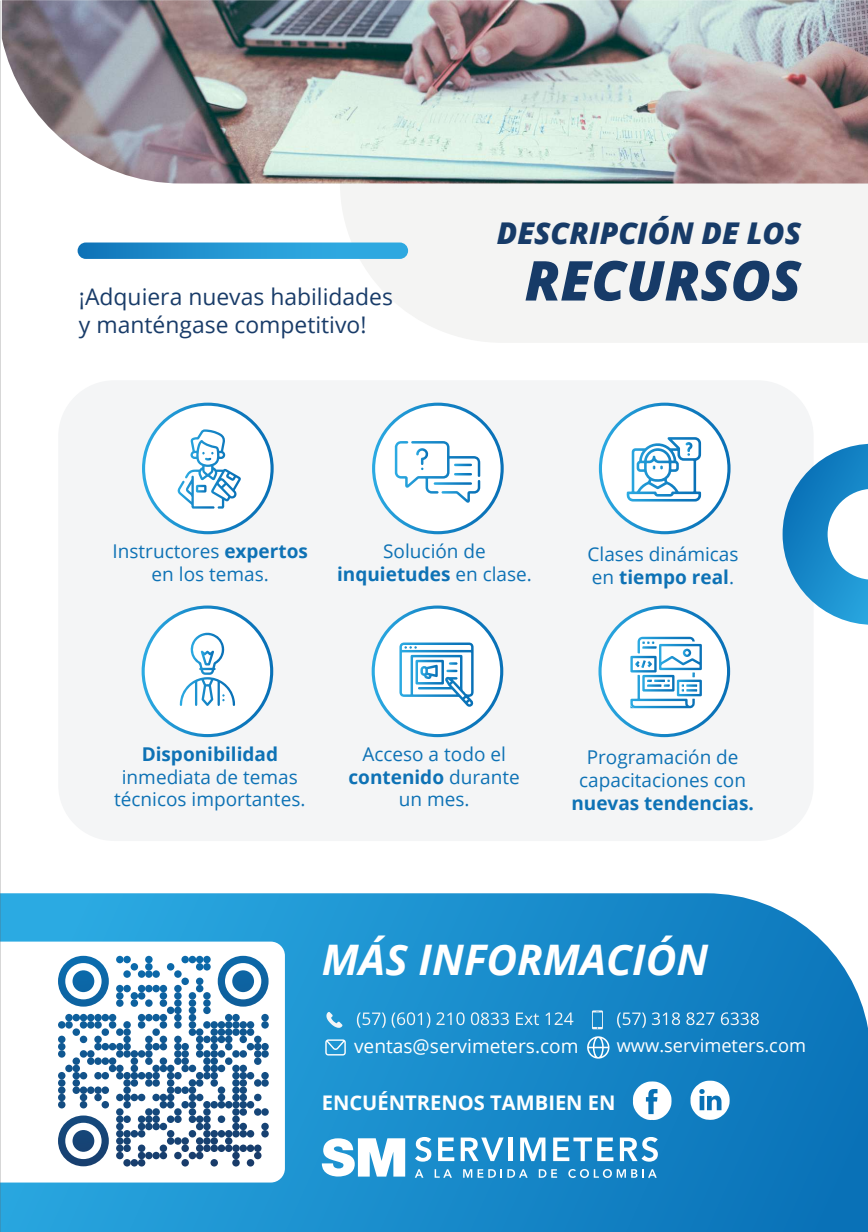
<style>
.page{position:relative;width:868px;height:1232px;background:#fff}
.page>*{position:absolute;margin:0;border:0;box-sizing:border-box;transform-origin:0 0}
.t1{font:italic 800 55px "Open Sans";color:#173b68}
.t2{font:italic 700 42.1px "Open Sans";color:#fff}
.t3{font:italic 800 30px "Open Sans";color:#173b68}
.t4{font:22.9px/27.5px "Open Sans";color:#193c69}
.t5{font:700 20.1px "Open Sans";color:#fff}
.t6{font:19.1px "Open Sans";color:#fff}
.t7{font:19px/22.8px "Open Sans";color:#0e72b5;text-align:center}
.t8{font:700 19px "Open Sans";color:#0e72b5}
.t9{font:18.2px "Open Sans";color:#fff}
.s1{font-weight:700}
</style>
<div class="page">
<svg style="left:0;top:893px;width:867px;height:339px;background:#1d8cca"></svg>
<svg style="left:0;top:941px;width:285px;height:241px"></svg>
<svg style="left:633px;top:1081px;width:38px;height:40px"></svg>
<svg style="left:690px;top:1080px;width:39px;height:40px"></svg>
<svg style="left:587px;top:1036px;width:22px;height:22px"></svg>
<svg style="left:325px;top:1039px;width:21px;height:16px"></svg>
<div style="left:58px;top:380px;width:755px;height:461px;background:#f4f5f6;border-radius:56px"></div>
<svg style="left:372px;top:403px;width:131px;height:131px"></svg>
<svg style="left:142px;top:403px;width:132px;height:131px"></svg>
<svg style="left:599px;top:403px;width:131px;height:131px"></svg>
<svg style="left:598px;top:605px;width:132px;height:132px"></svg>
<svg style="left:142px;top:605px;width:131px;height:132px"></svg>
<svg style="left:371px;top:605px;width:132px;height:132px"></svg>
<div style="left:340px;top:183px;width:527px;height:160px;background:#f4f4f3"></div>
<div style="left:78px;top:242px;width:330px;height:17px;background:linear-gradient(to right,#147abd,#34b3e8);border-radius:8px"></div>
<svg style="left:782px;top:422px;width:85px;height:203px"></svg>
<img style="left:2px;top:1px;width:865px;height:182px">
<svg style="left:43px;top:941px;width:240px;height:240px"></svg>
<svg style="left:415px;top:1169px;width:8px;height:8px"></svg>
<svg style="left:434px;top:1169px;width:18px;height:8px"></svg>
<svg style="left:463px;top:1169px;width:64px;height:8px"></svg>
<svg style="left:539px;top:1169px;width:18px;height:8px"></svg>
<svg style="left:568px;top:1169px;width:88px;height:9px"></svg>
<svg style="left:415px;top:1137px;width:16px;height:24px"></svg>
<svg style="left:438px;top:1137px;width:16px;height:24px"></svg>
<svg style="left:460px;top:1137px;width:43px;height:24px"></svg>
<hr style="left:508px;top:1137px;width:4px;height:24px;background:#fff">
<svg style="left:520px;top:1137px;width:25px;height:24px"></svg>
<svg style="left:553px;top:1137px;width:60px;height:24px"></svg>
<svg style="left:620px;top:1137px;width:38px;height:24px"></svg>
<svg style="left:322px;top:1138px;width:83px;height:38px"></svg>
<hr style="left:867px;top:0;width:1px;height:1232px;background:#606060">
<hr style="left:0;top:0;width:868px;height:1px;background:#606060">
<svg style="left:326px;top:1012px;width:16px;height:16px"></svg>
<svg style="left:592px;top:1010px;width:11px;height:19px"></svg>
<svg style="left:617px;top:1012px;width:29px;height:15px"></svg>
<svg style="left:652px;top:1012px;width:28px;height:13px"></svg>
<svg style="left:686px;top:1012px;width:28px;height:13px"></svg>
<svg style="left:721px;top:1012px;width:37px;height:13px"></svg>
<svg style="left:357px;top:1012px;width:73px;height:15px"></svg>
<svg style="left:436px;top:1012px;width:28px;height:13px"></svg>
<svg style="left:471px;top:1012px;width:38px;height:13px"></svg>
<svg style="left:516px;top:1012px;width:23px;height:13px"></svg>
<svg style="left:545px;top:1012px;width:28px;height:13px"></svg>
<p class="t4" style="left:79px;top:283px;width:315px">¡Adquiera nuevas habilidades y manténgase competitivo!</p>
<h3 class="t3" style="left:497px;top:211px;width:306px">DESCRIPCIÓN DE LOS</h3>
<h1 class="t1" style="left:524px;top:239px;width:278px">RECURSOS</h1>
<p class="t7" style="left:113px;top:539px;width:197px">Instructores <span class="s1">expertos </span>en los temas.</p>
<p class="t7" style="left:337px;top:539px;width:196px">Solución de <span class="s1">inquietudes</span> en clase.</p>
<p class="t7" style="left:587px;top:542px;width:152px;text-align:left">Clases dinámicas en <span class="s1">tiempo real</span>.</p>
<p class="t8" style="left:142px;top:740px;width:138px">Disponibilidad</p>
<p class="t7" style="left:114px;top:765px;width:193px">inmediata de temas técnicos importantes.</p>
<p class="t7" style="left:348px;top:742px;width:173px">Acceso a todo el <span class="s1">contenido</span> durante un mes.</p>
<p class="t7" style="left:579px;top:745px;width:168px">Programación de capacitaciones con</p>
<p class="t8" style="left:571px;top:789px;width:184px">nuevas tendencias.</p>
<h2 class="t2" style="left:322px;top:930px;width:388px">MÁS INFORMACIÓN</h2>
<p class="t6" style="left:354px;top:1032px;width:226px">ventas@servimeters.com</p>
<p class="t9" style="left:616px;top:1032px;width:191px">www.servimeters.com</p>
<p class="t5" style="left:322px;top:1089px;width:295px">ENCUÉNTRENOS TAMBIEN EN</p>
</div>
